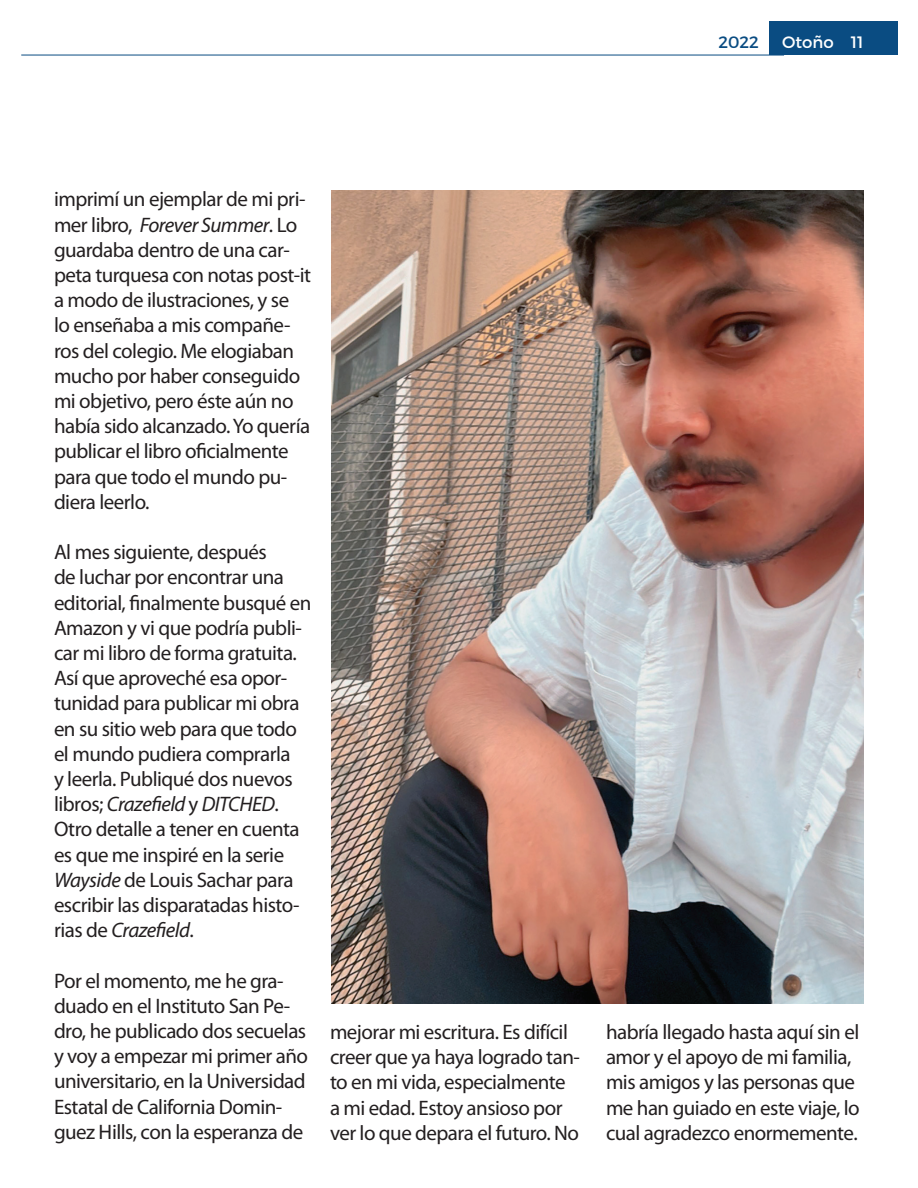
<style>
.page{position:relative;width:918px;height:1188px;background:#fff}
.page>*{position:absolute;margin:0;border:0;box-sizing:border-box;transform-origin:0 0}
.t1{font:21px/25.2px "Myriad Pro";letter-spacing:-.025em;color:#231f20}
.t2{font:16.5px "Montserrat";color:#fff}
.t3{font:16.5px "Montserrat";color:#0a4c82}
.s1{font-style:italic}
</style>
<div class="page">
<hr style="left:21px;top:55px;width:763px;height:1px;background:#0a4c82">
<div style="left:769px;top:22px;width:129px;height:33px;background:#0a4c82"></div>
<img style="left:332px;top:191px;width:532px;height:812px">
<p class="t3" style="left:718px;top:32px;width:42px">2022</p>
<p class="t2" style="left:782px;top:32px;width:83px">Otoño 11</p>
<p class="t1" style="left:54px;top:187px;width:259px">imprimí un ejemplar de mi pri&shy;mer libro, <span class="s1">Forever Summer</span>. Lo guardaba dentro de una car&shy;peta turquesa con notas post-it a modo de ilustraciones, y se<br>lo enseñaba a mis compañe&shy;ros del colegio. Me elogiaban mucho por haber conseguido mi objetivo, pero éste aún no había sido alcanzado. Yo quería publicar el libro oficialmente para que todo el mundo pu&shy;diera leerlo.</p>
<p class="t1" style="left:54px;top:540px;width:259px">Al mes siguiente, después<br>de luchar por encontrar una editorial, finalmente busqué en<br>Amazon y vi que podría publi&shy;car mi libro de forma gratuita.<br>Así que aproveché esa opor&shy;tunidad para publicar mi obra en su sitio web para que todo el mundo pudiera comprarla<br>y leerla. Publiqué dos nuevos libros; <span class="s1">Crazefield</span> y <span class="s1">DITCHED</span>.<br>Otro detalle a tener en cuenta es que me inspiré en la serie<br><span class="s1">Wayside</span> de Louis Sachar para escribir las disparatadas histo&shy;rias de <span class="s1">Crazefield</span>.</p>
<p class="t1" style="left:54px;top:968px;width:256px">Por el momento, me he gra&shy;duado en el Instituto San Pe&shy;dro, he publicado dos secuelas y voy a empezar mi primer año universitario, en la Universidad<br>Estatal de California Domin&shy;guez Hills, con la esperanza de</p>
<p class="t1" style="left:330px;top:1020px;width:251px">mejorar mi escritura. Es difícil creer que ya haya logrado tan&shy;to en mi vida, especialmente a mi edad. Estoy ansioso por ver lo que depara el futuro. No</p>
<p class="t1" style="left:606px;top:1020px;width:255px">habría llegado hasta aquí sin el amor y el apoyo de mi familia, mis amigos y las personas que me han guiado en este viaje, lo cual agradezco enormemente.</p>
</div>
